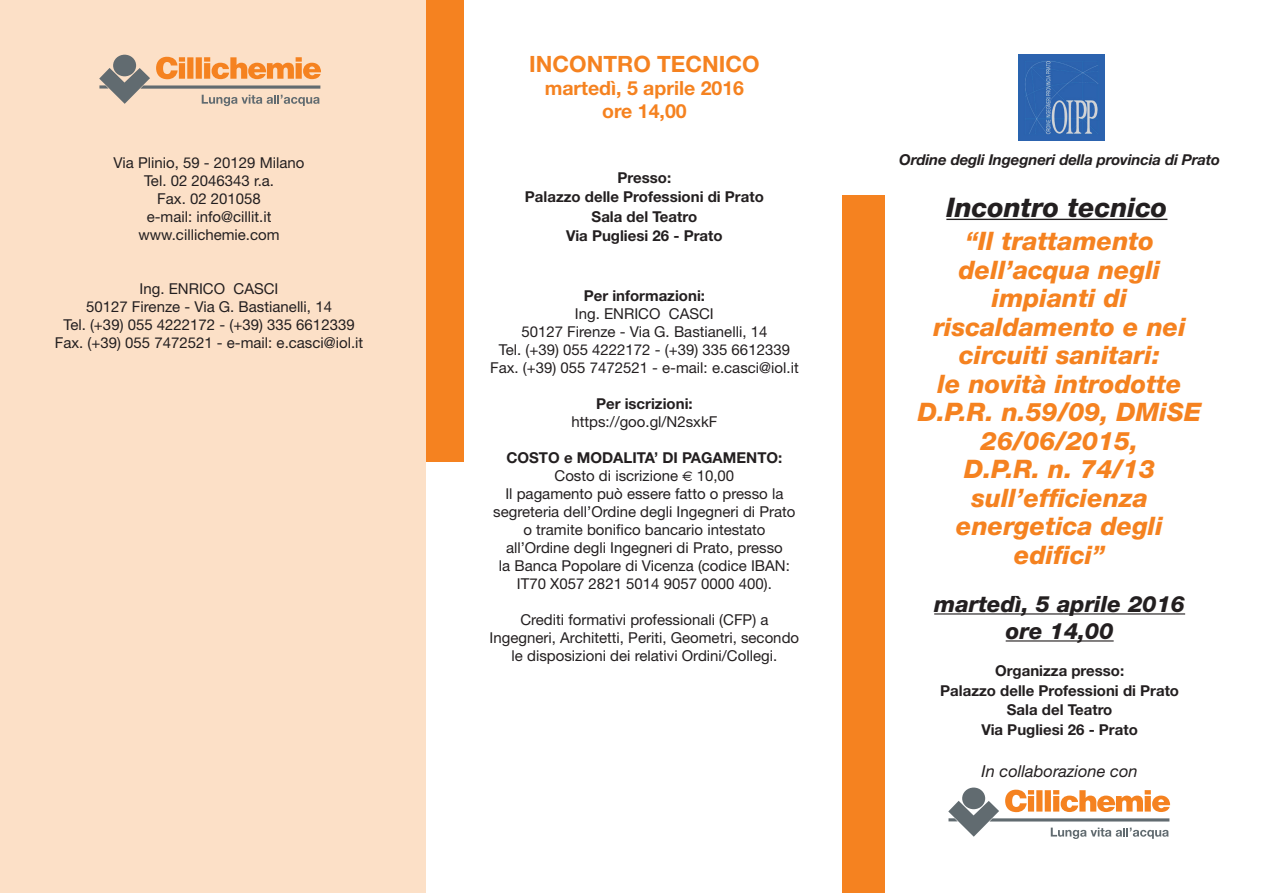
<style>
.page{position:relative;width:1263px;height:893px;background:#fff}
.page>*{position:absolute;margin:0;border:0;box-sizing:border-box;transform-origin:0 0}
.t1{font:italic 800 27px "Helvetica Neue";color:#231f20}
.t2{font:italic 800 25.5px/28.5px "Helvetica Neue";color:#f58220;text-align:center}
.t3{font:italic 800 22.5px/27px "Helvetica Neue";color:#231f20;text-align:center}
.t4{font:700 22.5px "Helvetica Neue";color:#f58220}
.t5{font:700 19.5px/23.4px "Helvetica Neue";color:#f58220;text-align:center}
.t6{font:italic 16.5px "Helvetica Neue";color:#231f20}
.t7{font:15px/18px "Helvetica Neue";color:#231f20;text-align:center}
.t8{font:700 15px/19.5px "Helvetica Neue";color:#231f20;text-align:center}
.t9{font:italic 700 15px "Helvetica Neue";letter-spacing:-.01em;color:#231f20}
.s1{font-weight:700}
.s2{font-family:"Times"}
</style>
<div class="page">
<div style="left:0;top:0;width:426px;height:893px;background:#fce0c7"></div>
<div style="left:842px;top:196px;width:42px;height:697px;background:#f58220"></div>
<div style="left:426px;top:0;width:37px;height:461px;background:#f58220"></div>
<svg style="left:962px;top:787px;width:23px;height:22px"></svg>
<svg style="left:948px;top:790px;width:222px;height:49px"></svg>
<div style="left:113px;top:55px;width:23px;height:21px;background:#616b70;border-radius:50%"></div>
<svg style="left:99px;top:57px;width:222px;height:49px"></svg>
<hr style="left:934px;top:613px;width:251px;height:1px;background:#231f20">
<hr style="left:1006px;top:640px;width:108px;height:1px;background:#231f20">
<hr style="left:946px;top:219px;width:221px;height:1px;background:#231f20">
<img style="left:1018px;top:54px;width:87px;height:87px">
<p class="t7" style="left:114px;top:154px;width:192px">Via Plinio, 59 - 20129 Milano<br>Tel. 02 2046343 r.a.<br>Fax. 02 201058<br>e-mail: info@cillit.it www.cillichemie.com</p>
<h3 class="t4" style="left:529px;top:50px;width:232px">INCONTRO TECNICO</h3>
<h3 class="t5" style="left:545px;top:76px;width:201px">martedì, 5 aprile 2016 ore 14,00</h3>
<p class="t8" style="left:525px;top:167px;width:240px">Presso:<br>Palazzo delle Professioni di Prato<br>Sala del Teatro<br>Via Pugliesi 26 - Prato</p>
<p class="t7" style="left:55px;top:280px;width:310px">Ing. ENRICO CASCI<br>50127 Firenze - Via G. Bastianelli, 14<br>Tel. (+39) 055 4222172 - (+39) 335 6612339<br>Fax. (+39) 055 7472521 - e-mail: e.casci@iol.it</p>
<p class="t8" style="left:584px;top:285px;width:123px">Per informazioni:</p>
<p class="t7" style="left:490px;top:304px;width:310px">Ing. ENRICO CASCI<br>50127 Firenze - Via G. Bastianelli, 14<br>Tel. (+39) 055 4222172 - (+39) 335 6612339<br>Fax. (+39) 055 7472521 - e-mail: e.casci@iol.it</p>
<p class="t8" style="left:596px;top:393px;width:98px">Per iscrizioni:</p>
<p class="t7" style="left:571px;top:412px;width:148px">https://goo.gl/N2sxkF</p>
<p class="t7" style="left:493px;top:448px;width:304px"><span class="s1">COSTO e MODALITA’ DI PAGAMENTO:<br></span>Costo di iscrizione <span class="s2">€</span> 10,00<br>Il pagamento può essere fatto o presso la segreteria dell’Ordine degli Ingegneri di Prato o tramite bonifico bancario intestato all’Ordine degli Ingegneri di Prato, presso<br>la Banca Popolare di Vicenza (codice IBAN:<br>IT70 X057 2821 5014 9057 0000 400).</p>
<p class="t7" style="left:490px;top:610px;width:311px">Crediti formativi professionali (CFP) a<br>Ingegneri, Architetti, Periti, Geometri, secondo le disposizioni dei relativi Ordini/Collegi.</p>
<p class="t9" style="left:899px;top:150px;width:322px">Ordine degli Ingegneri della provincia di Prato</p>
<h1 class="t1" style="left:946px;top:191px;width:223px">Incontro tecnico</h1>
<h2 class="t2" style="left:918px;top:227px;width:285px">“Il trattamento dell’acqua negli impianti di riscaldamento e nei circuiti sanitari:<br>le novità introdotte<br>D.P.R. n.59/09, DMiSE<br>26/06/2015,<br>D.P.R. n. 74/13 sull’efficienza energetica degli edifici”</h2>
<h3 class="t3" style="left:934px;top:590px;width:252px">martedì, 5 aprile 2016 ore 14,00</h3>
<p class="t8" style="left:940px;top:661px;width:240px">Organizza presso:<br>Palazzo delle Professioni di Prato<br>Sala del Teatro<br>Via Pugliesi 26 - Prato</p>
<p class="t6" style="left:981px;top:761px;width:158px">In collaborazione con</p>
</div>
